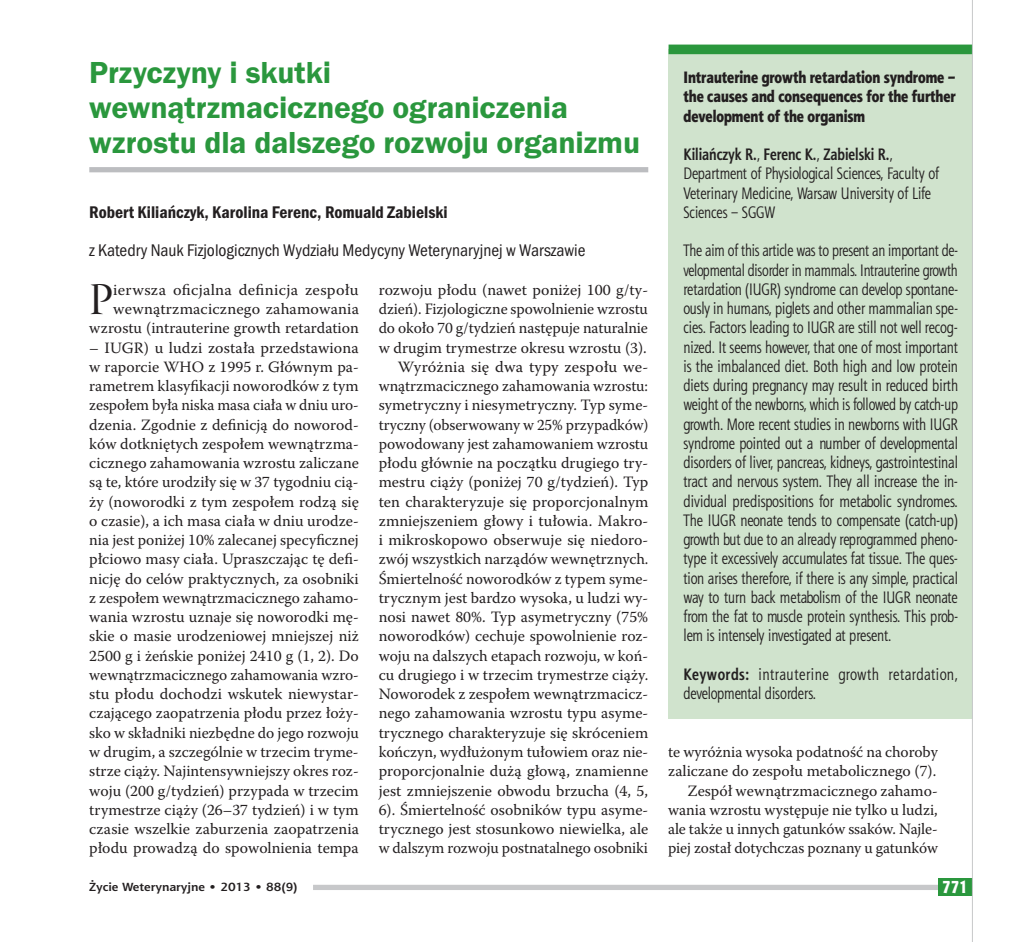
<style>
.page{position:relative;width:1027px;height:942px;background:#fff}
.page>*{position:absolute;margin:0;border:0;box-sizing:border-box;transform-origin:0 0}
.t1{font:44.98px "Warnock Pro Disp";color:#231f20}
.t2{font:600 31.5px/35px "Franklin Gothic Itc TEE Dm";letter-spacing:-.005em;color:#2a973d}
.t3{font:17.5px "Franklin Got Itc TOT Boo Con";color:#231f20}
.t4{font:17.5px "Franklin Got Itc TOT Dem Con";color:#231f20}
.t5{font:17.5px "Aerton Cnd EFN Black";color:#fff}
.t6{font:16.62px/19.2px "Aerton Cnd EFN";color:#231f20}
.t7{font:16.62px/19.2px "Aerton Cnd EFN Black";color:#231f20;text-align:justify}
.t8{font:15.75px/19.2px "Warnock Pro";color:#231f20;text-align:right}
.t9{font:700 11.9px "Aerton EFN";color:#231f20;scale:1.11 1}
.s1{font-weight:700}
</style>
<div class="page">
<div style="left:89px;top:167px;width:559px;height:5px;background:#bcbdc0"></div>
<div style="left:668px;top:49px;width:305px;height:669px;background:#d0e3cd"></div>
<div style="left:668px;top:45px;width:305px;height:9px;background:#2a973d"></div>
<div style="left:313px;top:885px;width:659px;height:5px;background:#c7c8ca"></div>
<div style="left:938px;top:878px;width:34px;height:17px;background:#2a973d"></div>
<hr style="left:972px;top:0;width:1px;height:942px;background:#c7c8ca">
<h2 class="t2" style="left:89px;top:55px;width:552px">Przyczyny i skutki<br>wewnątrzmacicznego ograniczenia wzrostu dla dalszego rozwoju organizmu</h2>
<p class="t4" style="left:89px;top:202px;width:360px">Robert Kiliańczyk, Karolina Ferenc, Romuald Zabielski</p>
<p class="t3" style="left:89px;top:241px;width:498px">z Katedry Nauk Fizjologicznych Wydziału Medycyny Weterynaryjnej w Warszawie</p>
<p class="t8" style="left:89px;top:280px;width:271px">ierwsza oficjalna definicja zespołu wewnątrzmacicznego zahamowania wzrostu (intrauterine growth retardation</p>
<p class="t8" style="left:89px;top:337px;width:271px;text-align:justify">– IUGR) u ludzi została przedstawiona w raporcie WHO z 1995 r. Głównym pa‑ rametrem klasyfikacji noworodków z tym zespołem była niska masa ciała w dniu uro‑ dzenia. Zgodnie z definicją do noworod‑ ków dotkniętych zespołem wewnątrzma‑ cicznego zahamowania wzrostu zaliczane są te, które urodziły się w 37 tygodniu cią‑ ży (noworodki z tym zespołem rodzą się o czasie), a ich masa ciała w dniu urodze‑ nia jest poniżej 10% zalecanej specyficznej płciowo masy ciała. Upraszczając tę defi‑ nicję do celów praktycznych, za osobniki z zespołem wewnątrzmacicznego zahamo‑ wania wzrostu uznaje się noworodki mę‑ skie o masie urodzeniowej mniejszej niż 2500 g i żeńskie poniżej 2410 g (1, 2). Do wewnątrzmacicznego zahamowania wzro‑ stu płodu dochodzi wskutek niewystar‑ czającego zaopatrzenia płodu przez łoży‑ sko w składniki niezbędne do jego rozwoju w drugim, a szczególnie w trzecim tryme‑ strze ciąży. Najintensywniejszy okres roz‑ woju (200 g/tydzień) przypada w trzecim trymestrze ciąży (26–37 tydzień) i w tym czasie wszelkie zaburzenia zaopatrzenia płodu prowadzą do spowolnienia tempa</p>
<h1 class="t1" style="left:89px;top:275px;width:25px">P</h1>
<p class="t8" style="left:379px;top:280px;width:271px">rozwoju płodu (nawet poniżej 100 g/ty‑ dzień). Fizjologiczne spowolnienie wzrostu do około 70 g/tydzień następuje naturalnie w drugim trymestrze okresu wzrostu (3).<br>Wyróżnia się dwa typy zespołu we‑ wnątrzmacicznego zahamowania wzrostu: symetryczny i niesymetryczny. Typ syme‑ tryczny (obserwowany w 25% przypadków) powodowany jest zahamowaniem wzrostu płodu głównie na początku drugiego try‑ mestru ciąży (poniżej 70 g/tydzień). Typ ten charakteryzuje się proporcjonalnym zmniejszeniem głowy i tułowia. Makro&shy;i mikroskopowo obserwuje się niedoro‑ zwój wszystkich narządów wewnętrznych.<br>Śmiertelność noworodków z typem syme‑ trycznym jest bardzo wysoka, u ludzi wy‑ nosi nawet 80%. Typ asymetryczny (75% noworodków) cechuje spowolnienie roz‑ woju na dalszych etapach rozwoju, w koń‑ cu drugiego i w trzecim trymestrze ciąży.<br>Noworodek z zespołem wewnątrzmacicz‑ nego zahamowania wzrostu typu asyme‑ trycznego charakteryzuje się skróceniem kończyn, wydłużonym tułowiem oraz nie‑ proporcjonalnie dużą głową, znamienne jest zmniejszenie obwodu brzucha (4, 5, 6). Śmiertelność osobników typu asyme‑ trycznego jest stosunkowo niewielka, ale w dalszym rozwoju postnatalnego osobniki</p>
<p class="t7" style="left:683px;top:67px;width:274px">Intrauterine growth retardation syndrome – the causes and consequences for the further development of the organism</p>
<p class="t6" style="left:683px;top:145px;width:257px"><span class="s1">Kiliańczyk R.</span>, <span class="s1">Ferenc K.</span>, <span class="s1">Zabielski R.</span>, Department of Physiological Sciences, Faculty of Veterinary Medicine, Warsaw University of Life Sciences – SGGW</p>
<p class="t6" style="left:683px;top:241px;width:276px;text-align:justify">The aim of this article was to present an important de&shy;velopmental disorder in mammals. Intrauterine growth retardation (IUGR) syndrome can develop spontane&shy;ously in humans, piglets and other mammalian spe&shy;cies. Factors leading to IUGR are still not well recog&shy;nized. It seems however, that one of most important is the imbalanced diet. Both high and low protein diets during pregnancy may result in reduced birth weight of the newborns, which is followed by catch-up growth. More recent studies in newborns with IUGR syndrome pointed out a number of developmental disorders of liver, pancreas, kidneys, gastrointestinal tract and nervous system. They all increase the in&shy;dividual predispositions for metabolic syndromes.<br>The IUGR neonate tends to compensate (catch-up) growth but due to an already reprogrammed pheno&shy;type it excessively accumulates fat tissue. The ques&shy;tion arises therefore, if there is any simple, practical way to turn back metabolism of the IUGR neonate from the fat to muscle protein synthesis. This prob&shy;lem is intensely investigated at present.</p>
<p class="t6" style="left:683px;top:664px;width:276px"><span class="s1">Keywords:</span> intrauterine growth retardation, developmental disorders.</p>
<p class="t8" style="left:668px;top:742px;width:271px">te wyróżnia wysoka podatność na choroby zaliczane do zespołu metabolicznego (7).<br>Zespół wewnątrzmacicznego zahamo‑ wania wzrostu występuje nie tylko u ludzi, ale także u innych gatunków ssaków. Najle‑ piej został dotychczas poznany u gatunków</p>
<p class="t9" style="left:89px;top:880px;width:189px">Życie Weterynaryjne • 2013 • 88(9)</p>
<p class="t5" style="left:942px;top:876px;width:27px">771</p>
</div>
